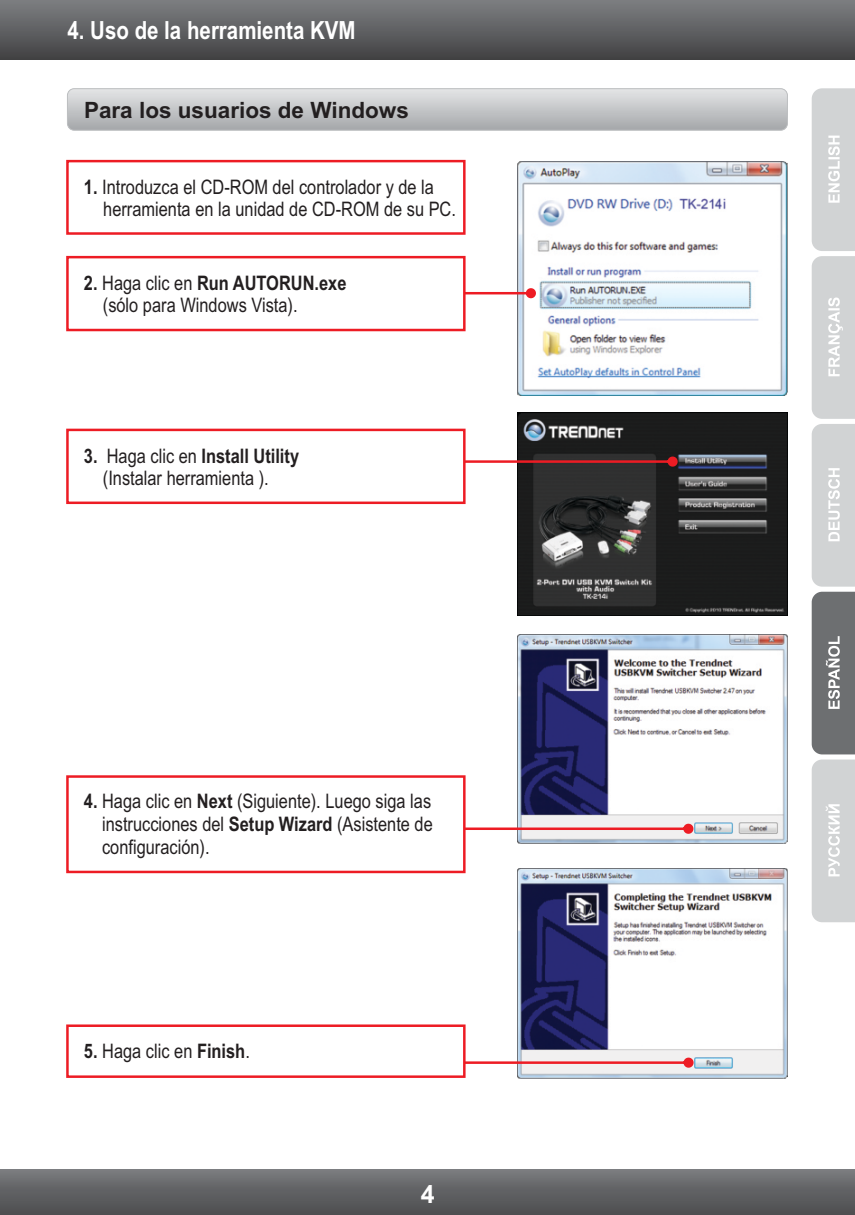
<style>
.page{position:relative;width:855px;height:1215px;background:#fff}
.page>*{position:absolute;margin:0;border:0;box-sizing:border-box;transform-origin:0 0}
.t1{font:700 25px "Arial Narrow";color:#fff}
.t2{font:700 25px "Arial";color:#fff}
.t3{font:700 22.5px "Arial";color:#231f20}
.t4{font:20px/22.8px "Arial Narrow";color:#231f20}
.s1{font-weight:700}
</style>
<div class="page">
<svg style="left:812px;top:88px;width:43px;height:666px;background:#bdbfc0"></svg>
<svg style="left:812px;top:760px;width:43px;height:162px;background:#d3d5d6"></svg>
<div style="left:0;top:0;width:855px;height:59px;background:linear-gradient(to bottom,#7d7f82,#434244)"></div>
<div style="left:0;top:1170px;width:855px;height:45px;background:linear-gradient(to bottom,#77797c,#4b4c4e)"></div>
<div style="left:67px;top:89px;width:720px;height:41px;background:linear-gradient(to bottom,#e4e5e6,#a5a7aa);border-radius:7px"></div>
<div style="left:67px;top:88px;width:721px;height:43px;border:1px solid #bcbec0;border-radius:7px"></div>
<svg style="left:66px;top:159px;width:400px;height:76px"></svg>
<img style="left:518px;top:161px;width:270px;height:234px">
<svg style="left:66px;top:255px;width:470px;height:78px"></svg>
<img style="left:518px;top:413px;width:270px;height:202px">
<svg style="left:66px;top:427px;width:612px;height:78px"></svg>
<img style="left:518px;top:634px;width:270px;height:210px">
<img style="left:518px;top:869px;width:270px;height:209px">
<svg style="left:66px;top:774px;width:627px;height:100px"></svg>
<svg style="left:66px;top:1023px;width:628px;height:56px"></svg>
<p class="t1" style="left:67px;top:20px;width:290px">4. Uso de la herramienta KVM</p>
<p class="t3" style="left:84px;top:101px;width:326px">Para los usuarios de Windows</p>
<p class="t4" style="left:103px;top:177px;width:354px;text-indent:-19px"><span class="s1">1.</span> Introduzca el CD-ROM del controlador y de la herramienta en la unidad de CD-ROM de su PC.</p>
<p class="t4" style="left:103px;top:273px;width:245px;text-indent:-19px"><span class="s1">2.</span> Haga clic en <span class="s1">Run AUTORUN.exe </span>(sólo para Windows Vista).</p>
<p class="t4" style="left:84px;top:446px;width:217px;text-align:center"><span class="s1">3.</span> Haga clic en <span class="s1">Install Utility </span>(Instalar herramienta ).</p>
<p class="t4" style="left:102px;top:792px;width:332px;text-align:justify;text-indent:-18px"><span class="s1">4.</span> Haga clic en <span class="s1">Next</span> (Siguiente). Luego siga las instrucciones del <span class="s1">Setup Wizard</span> (Asistente de configuración).</p>
<p class="t4" style="left:84px;top:1042px;width:167px"><span class="s1">5.</span> Haga clic en <span class="s1">Finish</span>.</p>
<p class="t2" style="left:421px;top:1185px;width:15px">4</p>
</div>
